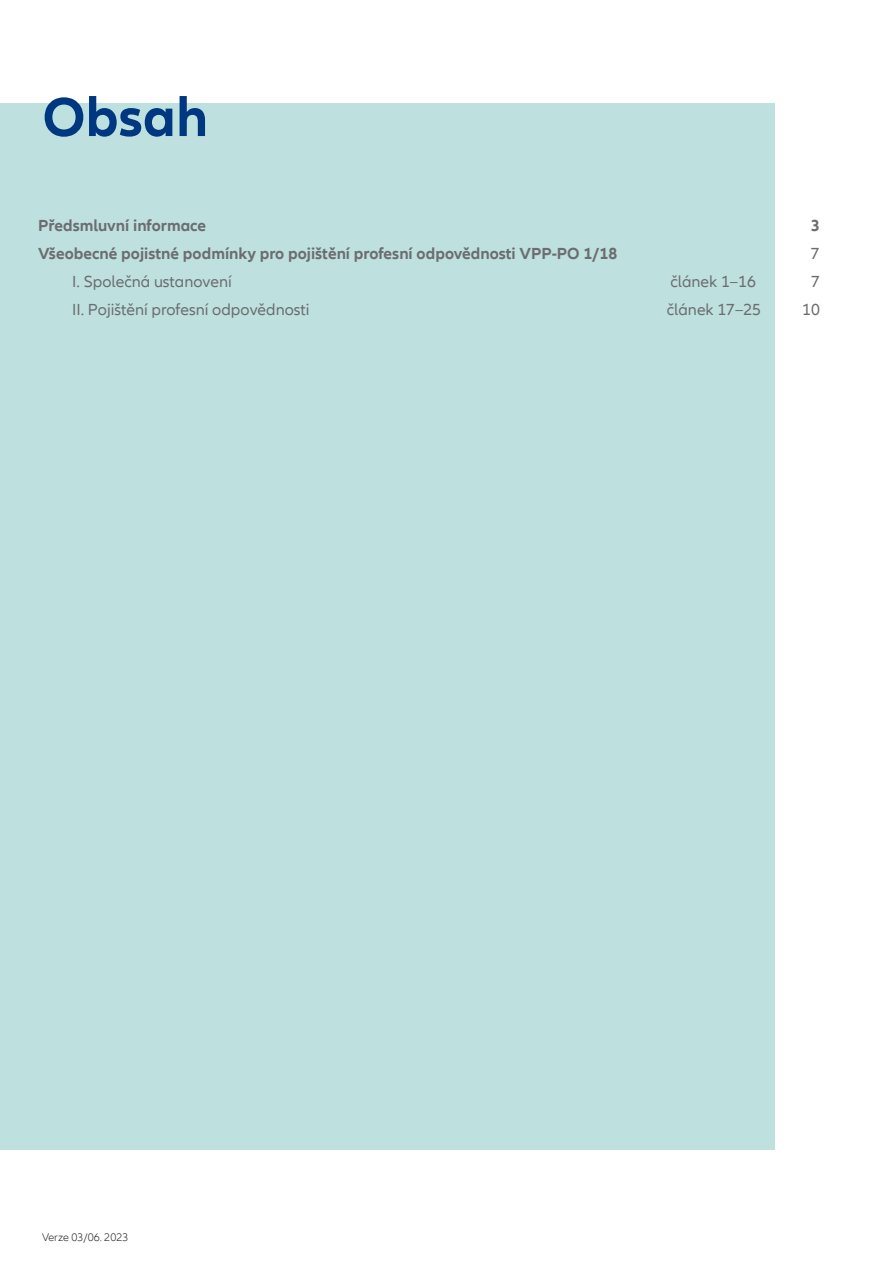
<style>
.page{position:relative;width:893px;height:1263px;background:#fff}
.page>*{position:absolute;margin:0;border:0;box-sizing:border-box;transform-origin:0 0}
.t1{font:700 57px "Allianz Neo";color:#003781}
.t2{font:700 16.5px "Allianz Neo";color:#6c6d70}
.t3{font:16.5px "Allianz Neo";color:#6c6d70}
.text{font:300 11.25px "Allianz Neo";color:#231f20}
</style>
<div class="page">
<div style="left:0;top:103px;width:775px;height:1046px;background:#bee1e0"></div>
<p class="t1" style="left:43px;top:84px;width:167px">Obsah</p>
<p class="t2" style="left:38px;top:215px;width:169px">Předsmluvní informace</p>
<p class="t2" style="left:811px;top:215px;width:10px">3</p>
<p class="t2" style="left:38px;top:244px;width:580px">Všeobecné pojistné podmínky pro pojištění profesní odpovědnosti VPP-PO 1/18</p>
<p class="t3" style="left:811px;top:244px;width:10px">7</p>
<p class="t3" style="left:72px;top:272px;width:161px">I. Společná ustanovení</p>
<p class="t3" style="left:670px;top:272px;width:87px">článek 1–16</p>
<p class="t3" style="left:811px;top:272px;width:10px">7</p>
<p class="t3" style="left:72px;top:301px;width:239px">II. Pojištění profesní odpovědnosti</p>
<p class="t3" style="left:667px;top:301px;width:96px">článek 17–25</p>
<p class="t3" style="left:802px;top:301px;width:19px">10</p>
<p class="text" style="left:42px;top:1231px;width:88px">Verze 03/06. 2023</p>
</div>
